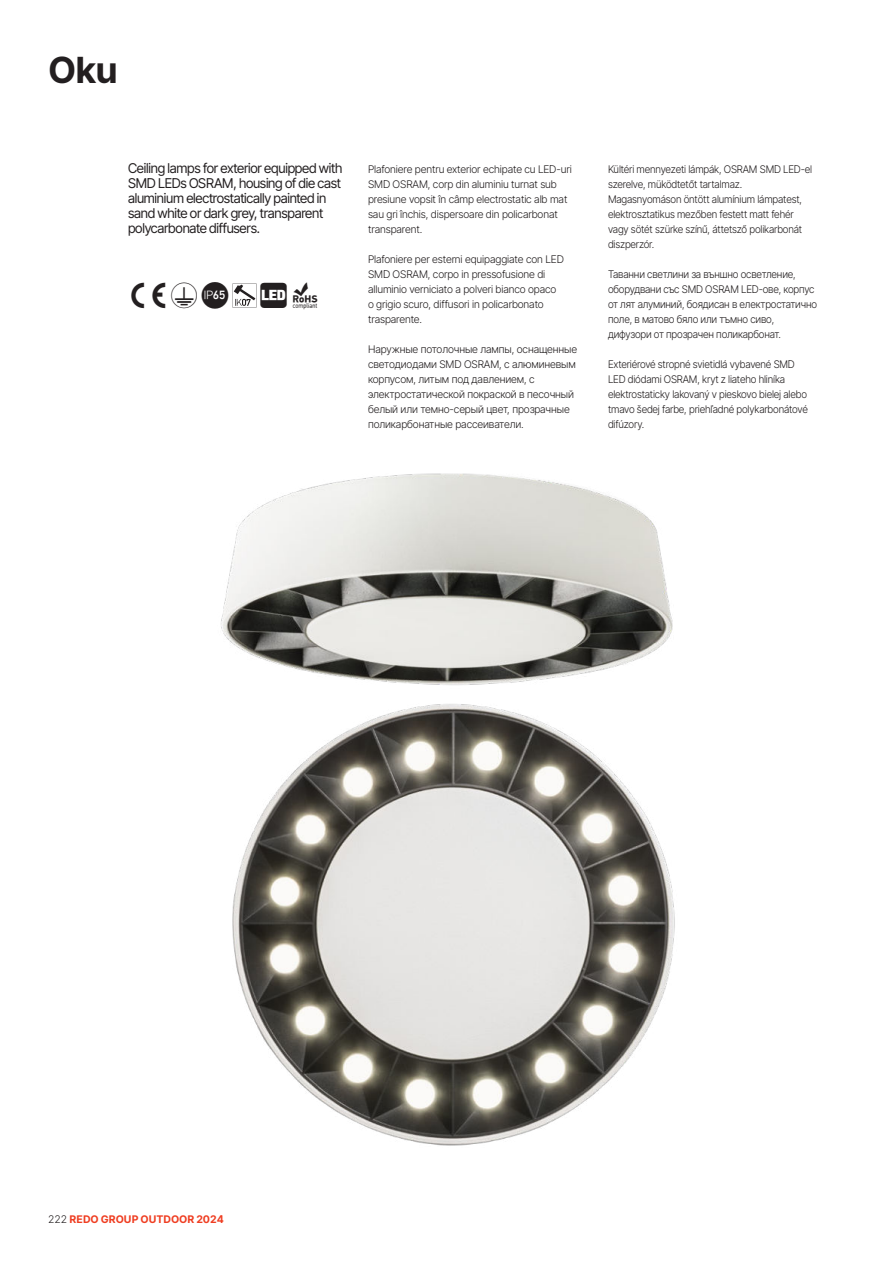
<style>
.page{position:relative;width:893px;height:1263px;background:#fff}
.page>*{position:absolute;margin:0;border:0;box-sizing:border-box;transform-origin:0 0}
.t1{font:36px "Inter";color:#231f20}
.t2{font:13.5px/15px "Inter Tight";letter-spacing:-.02em;color:#231f20}
.t3{font:300 10.5px/15px "Inter Tight";letter-spacing:-.015em;color:#231f20;scale:.96 1}
.t4{font:300 10.5px/15px "Inter Tight";letter-spacing:-.015em;color:#231f20}
.t5{font:10.5px "Inter";color:#ef3e22}
.s1{color:#231f20}
</style>
<div class="page">
<img style="left:221px;top:473px;width:452px;height:212px">
<img style="left:232px;top:704px;width:443px;height:442px">
<svg style="left:232px;top:283px;width:25px;height:25px"></svg>
<h1 class="t1" style="left:48px;top:48px;width:71px">Oku</h1>
<p class="t2" style="left:128px;top:160px;width:216px">Ceiling lamps for exterior equipped with SMD LEDs OSRAM, housing of die cast aluminium electrostatically painted in sand white or dark grey, transparent polycarbonate diffusers.</p>
<p class="t4" style="left:368px;top:161px;width:205px">Plafoniere pentru exterior echipate cu LED-uri SMD OSRAM, corp din aluminiu turnat sub presiune vopsit în câmp electrostatic alb mat sau gri închis, dispersoare din policarbonat transparent.</p>
<p class="t4" style="left:368px;top:251px;width:197px">Plafoniere per esterni equipaggiate con LED SMD OSRAM, corpo in pressofusione di alluminio verniciato a polveri bianco opaco o grigio scuro, diffusori in policarbonato trasparente.</p>
<p class="t4" style="left:368px;top:341px;width:211px">Наружные потолочные лампы, оснащенные светодиодами SMD OSRAM, с алюминевым корпусом, литым под давлением, с электростатической покраской в песочный белый или темно-серый цвет, прозрачные поликарбонатные рассеиватели.</p>
<p class="t3" style="left:608px;top:161px;width:214px">Kültéri mennyezeti lámpák, OSRAM SMD LED-el szerelve, müködtetőt tartalmaz.<br>Magasnyomáson öntött alumínium lámpatest, elektrosztatikus mezőben festett matt fehér vagy sötét szürke színű, áttetsző polikarbonát diszperzór.</p>
<p class="t3" style="left:608px;top:266px;width:219px">Таванни светлини за външно осветление, оборудвани със SMD OSRAM LED-ове, корпус от лят алуминий, боядисан в електростатично поле, в матово бяло или тъмно сиво, дифузори от прозрачен поликарбонат.</p>
<p class="t3" style="left:608px;top:356px;width:210px">Exteriérové stropné svietidlá vybavené SMD LED diódami OSRAM, kryt z liateho hliníka elektrostaticky lakovaný v pieskovo bielej alebo tmavo šedej farbe, priehľadné polykarbonátové difúzory.</p>
<p class="t5" style="left:48px;top:1212px;width:177px"><span class="s1">222</span> REDO GROUP OUTDOOR 2024</p>
</div>
